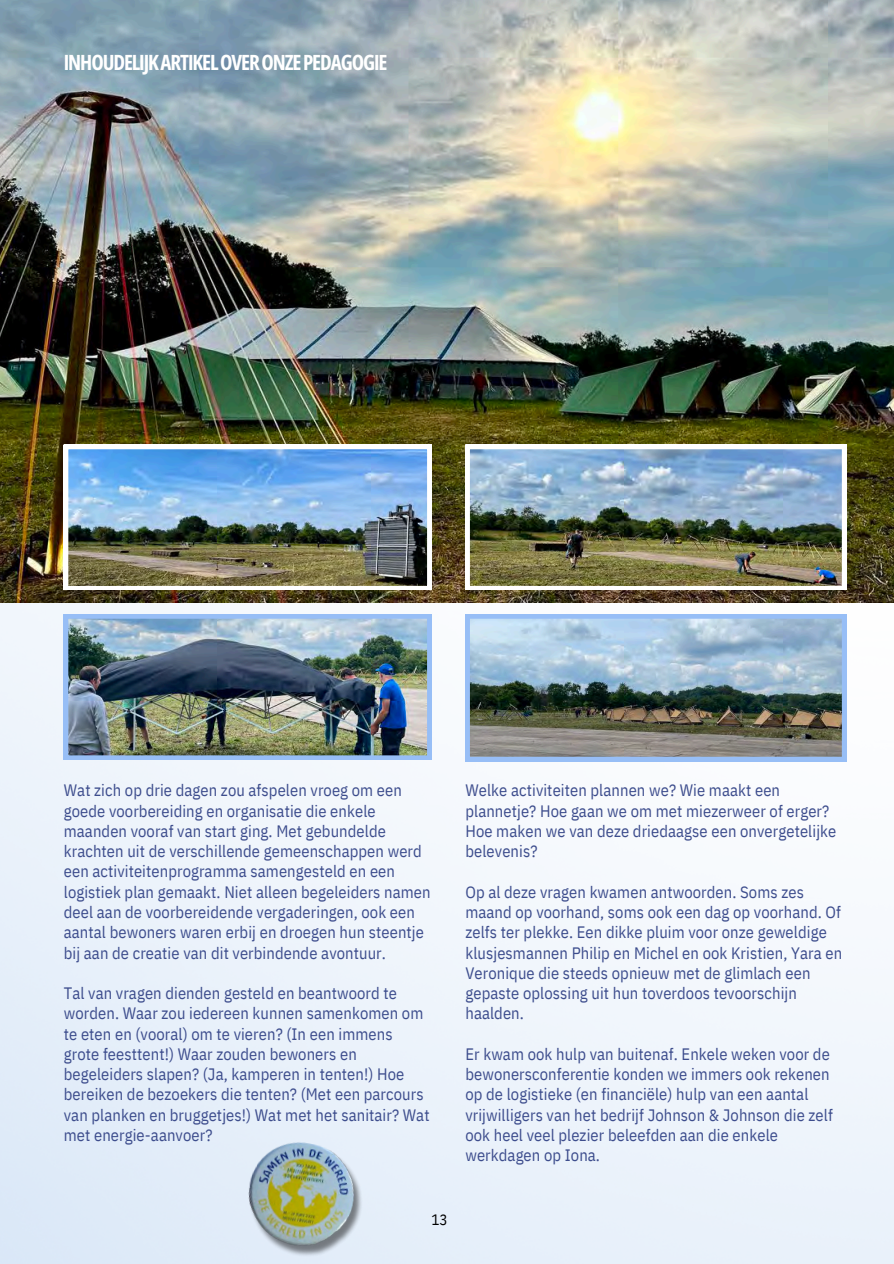
<style>
.page{position:relative;width:894px;height:1264px;background:#fff}
.page>*{position:absolute;margin:0;border:0;box-sizing:border-box;transform-origin:0 0}
.t1{font:700 21px "Open Sans Condensed";letter-spacing:-.05em;color:#fff}
.t2{font:16.5px/20.2px "IBM Plex Sans Cond";letter-spacing:.005em;color:#3d4d8d}
.t3{font:15px "IBM Plex Sans Cond";color:#000}
</style>
<div class="page">
<img style="left:0;top:0;width:893px;height:603px">
<img style="left:64px;top:614px;width:367px;height:145px">
<img style="left:465px;top:614px;width:380px;height:147px">
<img style="left:465px;top:445px;width:380px;height:145px">
<img style="left:64px;top:445px;width:367px;height:145px">
<img style="left:231px;top:1127px;width:149px;height:136px">
<p class="t1" style="left:64px;top:47px;width:325px">INHOUDELIJK ARTIKEL OVER ONZE PEDAGOGIE</p>
<p class="t2" style="left:64px;top:780px;width:368px">Wat zich op drie dagen zou afspelen vroeg om een goede voorbereiding en organisatie die enkele maanden vooraf van start ging. Met gebundelde krachten uit de verschillende gemeenschappen werd een activiteitenprogramma samengesteld en een logistiek plan gemaakt. Niet alleen begeleiders namen deel aan de voorbereidende vergaderingen, ook een aantal bewoners waren erbij en droegen hun steentje bij aan de creatie van dit verbindende avontuur.</p>
<p class="t2" style="left:64px;top:982px;width:367px">Tal van vragen dienden gesteld en beantwoord te worden. Waar zou iedereen kunnen samenkomen om te eten en (vooral) om te vieren? (In een immens grote feesttent!) Waar zouden bewoners en begeleiders slapen? (Ja, kamperen in tenten!) Hoe bereiken de bezoekers die tenten? (Met een parcours van planken en bruggetjes!) Wat met het sanitair? Wat met energie-aanvoer?</p>
<p class="t2" style="left:465px;top:780px;width:372px">Welke activiteiten plannen we? Wie maakt een plannetje? Hoe gaan we om met miezerweer of erger?<br>Hoe maken we van deze driedaagse een onvergetelijke belevenis?</p>
<p class="t2" style="left:465px;top:881px;width:378px">Op al deze vragen kwamen antwoorden. Soms zes maand op voorhand, soms ook een dag op voorhand. Of zelfs ter plekke. Een dikke pluim voor onze geweldige klusjesmannen Philip en Michel en ook Kristien, Yara en Veronique die steeds opnieuw met de glimlach een gepaste oplossing uit hun toverdoos tevoorschijn haalden.</p>
<p class="t2" style="left:465px;top:1043px;width:369px">Er kwam ook hulp van buitenaf. Enkele weken voor de bewonersconferentie konden we immers ook rekenen op de logistieke (en financiële) hulp van een aantal vrijwilligers van het bedrijf Johnson &amp; Johnson die zelf ook heel veel plezier beleefden aan die enkele werkdagen op Iona.</p>
<p class="t3" style="left:431px;top:1209px;width:18px">13</p>
</div>
